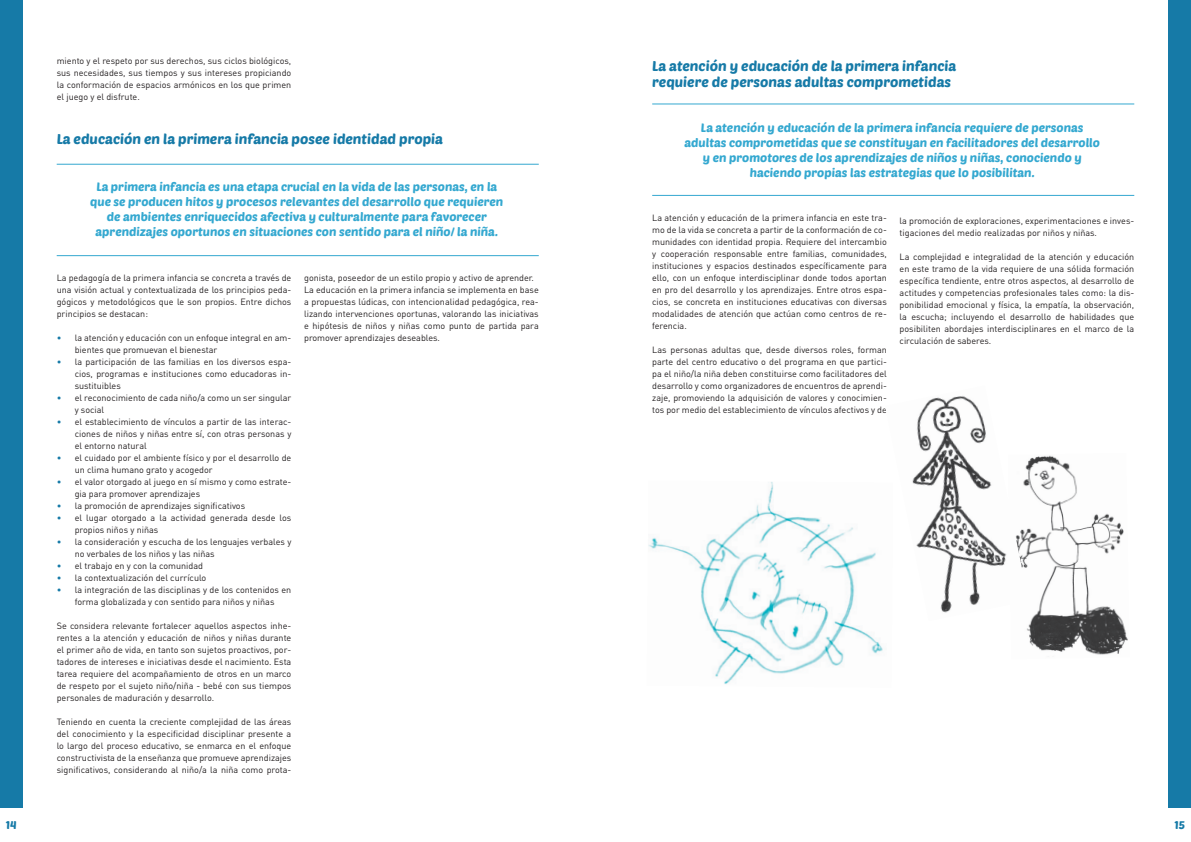
<style>
.page{position:relative;width:1191px;height:842px;background:#fff}
.page>*{position:absolute;margin:0;border:0;box-sizing:border-box;transform-origin:0 0}
.t1{font:14px/16px "Poetsen One";color:#167aa7}
.t2{font:12px/15px "Poetsen One";color:#34a8d0;text-align:center}
.t3{font:11px "Poetsen One";color:#167aa7}
.t4{font:9px/12px "DIN Pro";color:#231f20;text-align:justify}
.s1{color:#167aa7}
</style>
<div class="page">
<div style="left:0;top:0;width:23px;height:808px;background:#167aa7"></div>
<div style="left:1168px;top:0;width:23px;height:808px;background:#167aa7"></div>
<hr style="left:57px;top:164px;width:482px;height:1px;background:#34a8d0">
<hr style="left:57px;top:255px;width:482px;height:1px;background:#34a8d0">
<hr style="left:652px;top:103px;width:482px;height:1px;background:#34a8d0">
<hr style="left:652px;top:195px;width:482px;height:1px;background:#34a8d0">
<img style="left:1026px;top:455px;width:102px;height:200px">
<img style="left:912px;top:396px;width:116px;height:225px">
<img style="left:648px;top:482px;width:235px;height:202px">
<p class="t4" style="left:57px;top:54px;width:236px">miento y el respeto por sus derechos, sus ciclos biológicos, sus necesidades, sus tiempos y sus intereses propiciando la conformación de espacios armónicos en los que primen el juego y el disfrute.</p>
<h1 class="t1" style="left:57px;top:130px;width:388px">La educación en la primera infancia posee identidad propia</h1>
<p class="t2" style="left:90px;top:179px;width:415px">La primera infancia es una etapa crucial en la vida de las personas, en la que se producen hitos y procesos relevantes del desarrollo que requieren de ambientes enriquecidos afectiva y culturalmente para favorecer aprendizajes oportunos en situaciones con sentido para el niño/ la niña.</p>
<p class="t4" style="left:304px;top:272px;width:236px;text-align:left">gonista, poseedor de un estilo propio y activo de aprender.<br>La educación en la primera infancia se implementa en base a propuestas lúdicas, con intencionalidad pedagógica, rea&shy;lizando intervenciones oportunas, valorando las iniciativas e hipótesis de niños y niñas como punto de partida para promover aprendizajes deseables.</p>
<p class="t4" style="left:57px;top:272px;width:236px">La pedagogía de la primera infancia se concreta a través de una visión actual y contextualizada de los principios peda&shy;gógicos y metodológicos que le son propios. Entre dichos principios se destacan:</p>
<p class="t4" style="left:75px;top:332px;width:218px;text-indent:-18px"><span class="s1">•</span> la atención y educación con un enfoque integral en am&shy;bientes que promuevan el bienestar</p>
<p class="t4" style="left:75px;top:356px;width:218px;text-indent:-18px"><span class="s1">•</span> la participación de las familias en los diversos espa&shy;cios, programas e instituciones como educadoras in&shy;sustituibles</p>
<p class="t4" style="left:75px;top:392px;width:218px;text-indent:-18px"><span class="s1">•</span> el reconocimiento de cada niño/a como un ser singular y social</p>
<p class="t4" style="left:75px;top:416px;width:218px;text-indent:-18px"><span class="s1">•</span> el establecimiento de vínculos a partir de las interac&shy;ciones de niños y niñas entre sí, con otras personas y el entorno natural</p>
<p class="t4" style="left:75px;top:452px;width:218px;text-indent:-18px"><span class="s1">•</span> el cuidado por el ambiente físico y por el desarrollo de un clima humano grato y acogedor</p>
<p class="t4" style="left:75px;top:476px;width:218px;text-indent:-18px"><span class="s1">•</span> el valor otorgado al juego en sí mismo y como estrate&shy;gia para promover aprendizajes</p>
<p class="t4" style="left:57px;top:500px;width:190px"><span class="s1">•</span> la promoción de aprendizajes significativos</p>
<p class="t4" style="left:75px;top:512px;width:218px;text-indent:-18px"><span class="s1">•</span> el lugar otorgado a la actividad generada desde los propios niños y niñas</p>
<p class="t4" style="left:75px;top:536px;width:218px;text-indent:-18px"><span class="s1">•</span> la consideración y escucha de los lenguajes verbales y no verbales de los niños y las niñas</p>
<p class="t4" style="left:57px;top:560px;width:148px"><span class="s1">•</span> el trabajo en y con la comunidad</p>
<p class="t4" style="left:57px;top:572px;width:151px"><span class="s1">•</span> la contextualización del currículo</p>
<p class="t4" style="left:57px;top:584px;width:236px;text-align:center"><span class="s1">•</span> la integración de las disciplinas y de los contenidos en forma globalizada y con sentido para niños y niñas</p>
<p class="t4" style="left:57px;top:620px;width:236px">Se considera relevante fortalecer aquellos aspectos inhe&shy;rentes a la atención y educación de niños y niñas durante el primer año de vida, en tanto son sujetos proactivos, por&shy;tadores de intereses e iniciativas desde el nacimiento. Esta tarea requiere del acompañamiento de otros en un marco de respeto por el sujeto niño/niña - bebé con sus tiempos personales de maduración y desarrollo.</p>
<p class="t4" style="left:57px;top:716px;width:236px">Teniendo en cuenta la creciente complejidad de las áreas del conocimiento y la especificidad disciplinar presente a lo largo del proceso educativo, se enmarca en el enfoque constructivista de la enseñanza que promueve aprendizajes significativos, considerando al niño/a la niña como prota-</p>
<h1 class="t1" style="left:652px;top:57px;width:306px">La atención y educación de la primera infancia requiere de personas adultas comprometidas</h1>
<p class="t2" style="left:684px;top:120px;width:417px">La atención y educación de la primera infancia requiere de personas adultas comprometidas que se constituyan en facilitadores del desarrollo y en promotores de los aprendizajes de niños y niñas, conociendo y haciendo propias las estrategias que lo posibilitan.</p>
<p class="t4" style="left:899px;top:214px;width:236px">la promoción de exploraciones, experimentaciones e inves&shy;tigaciones del medio realizadas por niños y niñas.</p>
<p class="t4" style="left:899px;top:250px;width:236px">La complejidad e integralidad de la atención y educación en este tramo de la vida requiere de una sólida formación específica tendiente, entre otros aspectos, al desarrollo de actitudes y competencias profesionales tales como: la dis&shy;ponibilidad emocional y física, la empatía, la observación, la escucha; incluyendo el desarrollo de habilidades que posibiliten abordajes interdisciplinares en el marco de la circulación de saberes.</p>
<p class="t4" style="left:652px;top:212px;width:236px">La atención y educación de la primera infancia en este tra&shy;mo de la vida se concreta a partir de la conformación de co&shy;munidades con identidad propia. Requiere del intercambio y cooperación responsable entre familias, comunidades, instituciones y espacios destinados específicamente para ello, con un enfoque interdisciplinar donde todos aportan en pro del desarrollo y los aprendizajes. Entre otros espa&shy;cios, se concreta en instituciones educativas con diversas modalidades de atención que actúan como centros de re&shy;ferencia.</p>
<p class="t4" style="left:652px;top:344px;width:236px">Las personas adultas que, desde diversos roles, forman parte del centro educativo o del programa en que partici&shy;pa el niño/la niña deben constituirse como facilitadores del desarrollo y como organizadores de encuentros de aprendi&shy;zaje, promoviendo la adquisición de valores y conocimien&shy;tos por medio del establecimiento de vínculos afectivos y de</p>
<p class="t3" style="left:6px;top:818px;width:12px">14</p>
<p class="t3" style="left:1174px;top:818px;width:12px">15</p>
</div>
